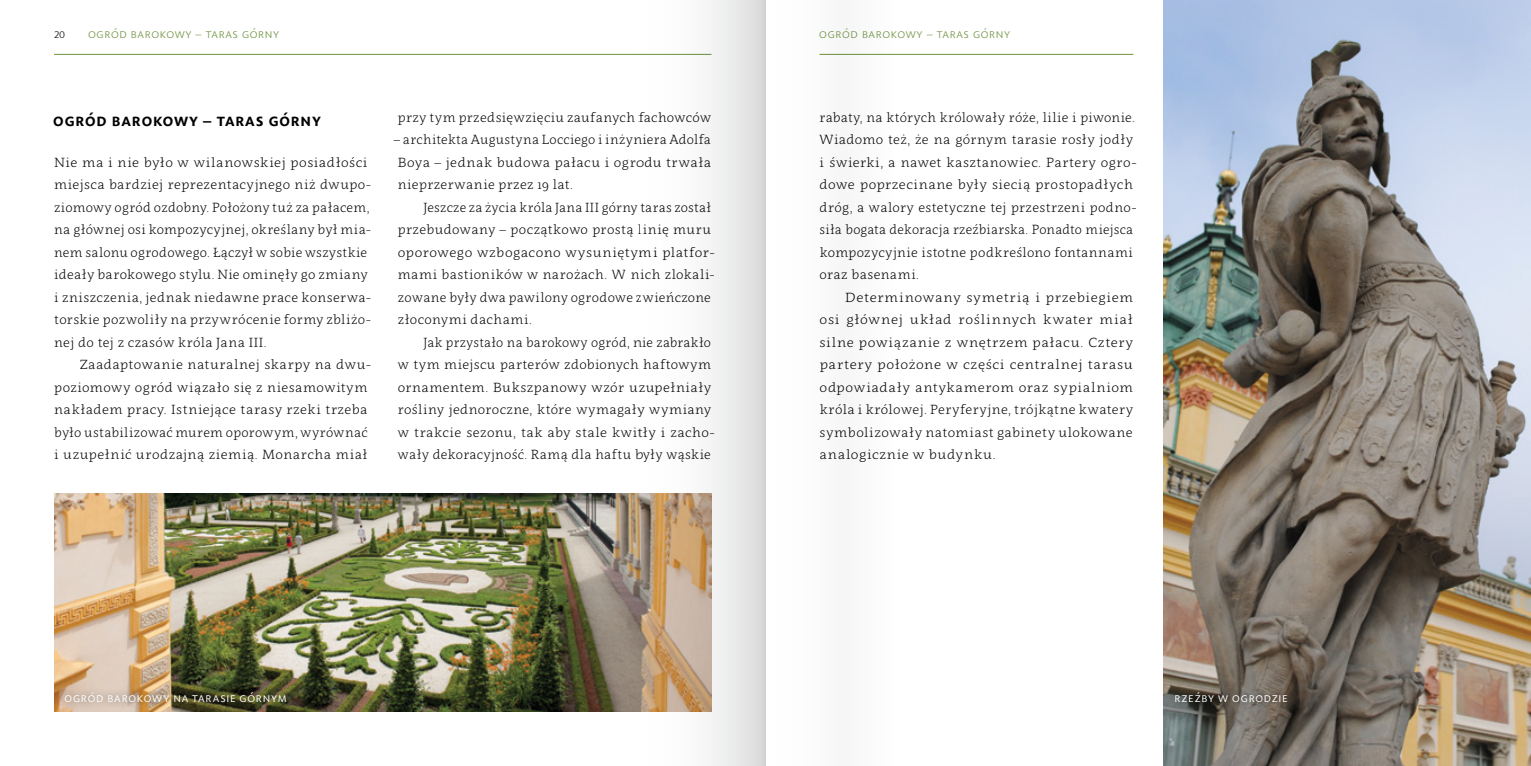
<style>
.page{position:relative;width:1531px;height:766px;background:#fff}
.page>*{position:absolute;margin:0;border:0;box-sizing:border-box;transform-origin:0 0}
.t1{font:700 16.5px "Lelum Sans";letter-spacing:.05em;color:#000}
.t2{font:300 13.2px/22.5px "Clavo";letter-spacing:.03em;color:#000}
.t3{font:300 13.2px/22.5px "Clavo";letter-spacing:.03em;color:#000;text-align:justify;scale:.96 1}
.t4{font:300 13.2px/22.5px "Clavo";letter-spacing:.03em;color:#000;text-align:justify;scale:1.04 1}
.t5{font:300 13.2px/22.5px "Clavo";letter-spacing:.03em;color:#000;scale:.95 1}
.t6{font:300 12px "Lelum Sans";letter-spacing:.05em;color:#6e923d}
.t7{font:12px "Lelum Sans";letter-spacing:.065em;color:#fff}
.t8{font:300 12px "Lelum Sans";color:#000}
</style>
<div class="page">
<hr style="left:54px;top:54px;width:657px;height:1px;background:#6e923d">
<hr style="left:819px;top:54px;width:314px;height:1px;background:#6e923d">
<img style="left:54px;top:493px;width:585px;height:218px">
<img style="left:1163px;top:0;width:368px;height:765px">
<div style="left:57px;top:685px;width:236px;height:24px;background:#000;opacity:.5"></div>
<div style="left:1167px;top:685px;width:127px;height:24px;background:#000;opacity:.75"></div>
<svg style="left:639px;top:0;width:126px;height:765px"></svg>
<div style="left:766px;top:0;width:126px;height:765px;background:#fbfbfb"></div>
<p class="t8" style="left:54px;top:25px;width:13px">20</p>
<p class="t6" style="left:88px;top:25px;width:192px">Ogród barokowy – taras górny</p>
<p class="t6" style="left:819px;top:25px;width:192px">Ogród barokowy – taras górny</p>
<p class="t1" style="left:53px;top:108px;width:269px">Ogród barokowy – taras górny</p>
<p class="t2" style="left:54px;top:150px;width:318px">Nie ma i nie było w wilanowskiej posiadłości miejsca bardziej reprezentacyjnego niż dwupo&shy;ziomowy ogród ozdobny. Położony tuż za pałacem, na głównej osi kompozycyjnej, określany był mia&shy;nem salonu ogrodowego. Łączył w sobie wszystkie ideały barokowego stylu. Nie ominęły go zmiany i zniszczenia, jednak niedawne prace konserwa&shy;torskie pozwoliły na przywrócenie formy zbliżo&shy;nej do tej z czasów króla Jana III.</p>
<p class="t2" style="left:54px;top:353px;width:318px;text-indent:26px">Zaadaptowanie naturalnej skarpy na dwu&shy;poziomowy ogród wiązało się z niesamowitym nakładem pracy. Istniejące tarasy rzeki trzeba było ustabilizować murem oporowym, wyrównać i uzupełnić urodzajną ziemią. Monarcha miał</p>
<p class="t2" style="left:398px;top:105px;width:315px">przy tym przedsięwzięciu zaufanych fachowców</p>
<p class="t3" style="left:398px;top:128px;width:328px;text-indent:-4px">– architekta Augustyna Locciego i inżyniera Adolfa Boya – jednak budowa pałacu i ogrodu trwała nieprzerwanie przez 19 lat.</p>
<p class="t3" style="left:398px;top:195px;width:332px;text-align:left;text-indent:26px">Jeszcze za życia króla Jana III górny taras został przebudowany – początkowo prostą linię muru oporowego wzbogacono wysuniętymi platfor&shy;mami bastioników w narożach. W nich zlokali&shy;zowane były dwa pawilony ogrodowe zwieńczone złoconymi dachami.</p>
<p class="t5" style="left:398px;top:330px;width:335px;text-indent:26px">Jak przystało na barokowy ogród, nie zabrakło w tym miejscu parterów zdobionych haftowym ornamentem. Bukszpanowy wzór uzupełniały rośliny jednoroczne, które wymagały wymiany w trakcie sezonu, tak aby stale kwitły i zacho&shy;wały dekoracyjność. Ramą dla haftu były wąskie</p>
<p class="t2" style="left:819px;top:105px;width:319px">rabaty, na których królowały róże, lilie i piwonie.<br>Wiadomo też, że na górnym tarasie rosły jodły i świerki, a nawet kasztanowiec. Partery ogro&shy;dowe poprzecinane były siecią prostopadłych dróg, a walory estetyczne tej przestrzeni podno&shy;siła bogata dekoracja rzeźbiarska. Ponadto miejsca kompozycyjnie istotne podkreślono fontannami oraz basenami.</p>
<p class="t4" style="left:819px;top:285px;width:303px;text-indent:26px">Determinowany symetrią i przebiegiem osi głównej układ roślinnych kwater miał silne powiązanie z wnętrzem pałacu. Cztery partery położone w części centralnej tarasu odpowiadały antykamerom oraz sypialniom króla i królowej. Peryferyjne, trójkątne kwatery symbolizowały natomiast gabinety ulokowane analogicznie w budynku.</p>
<p class="t7" style="left:64px;top:689px;width:224px">ogród barokowy na tarasie górnym</p>
<p class="t7" style="left:1174px;top:689px;width:115px">rzeźby w ogrodzie</p>
</div>
